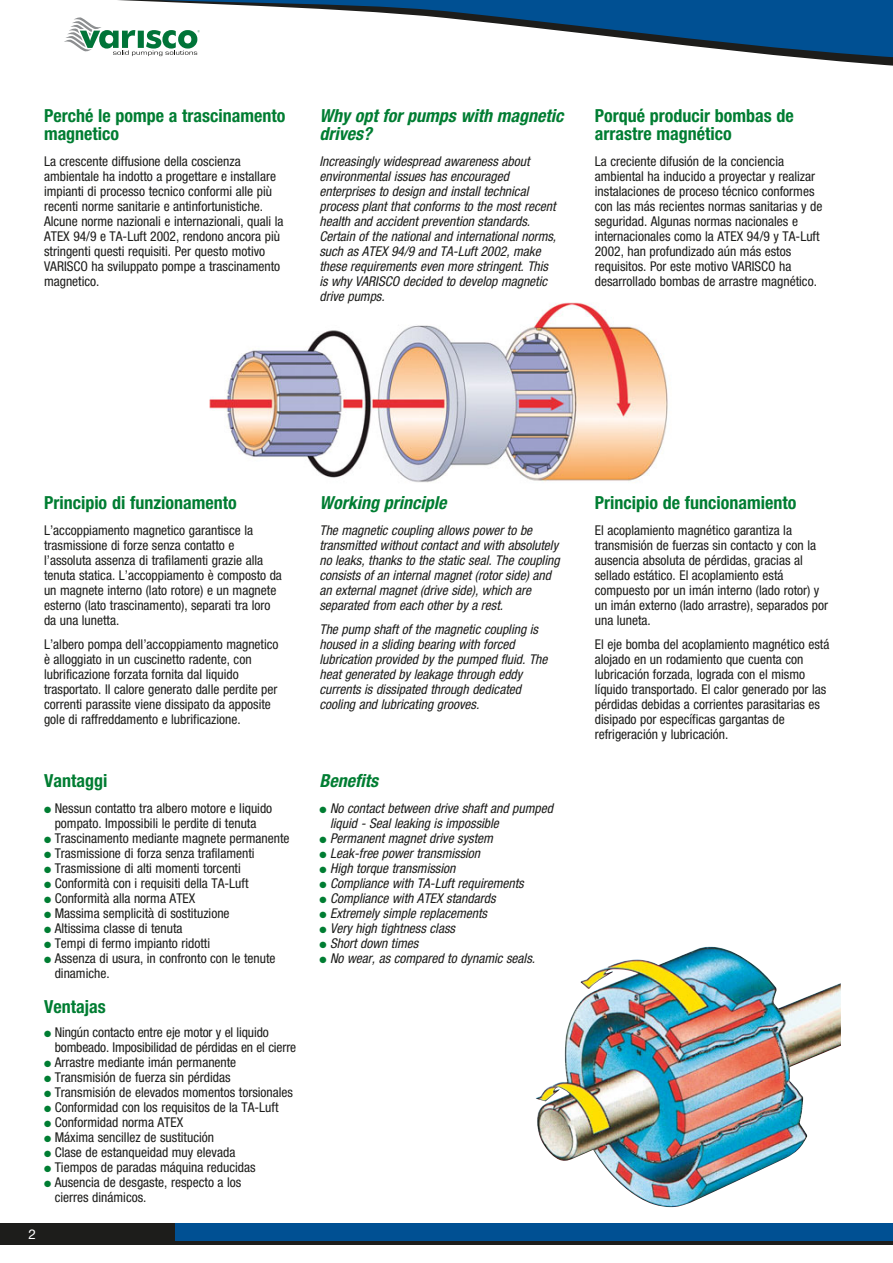
<style>
.page{position:relative;width:893px;height:1263px;background:#fff}
.page>*{position:absolute;margin:0;border:0;box-sizing:border-box;transform-origin:0 0}
.t1{font:700 condensed 18px/18px "Helvetica Neue";color:#007d32}
.t2{font:italic 700 condensed 18px/18px "Helvetica Neue";color:#007d32}
.t3{font:condensed 13.5px/15px "Helvetica Neue";color:#1d1d1b}
.t4{font:italic condensed 13.5px/15px "Helvetica Neue";color:#1d1d1b}
.t5{font:13.5px "Helvetica Neue";color:#fff}
.s1{color:#007d32}
</style>
<div class="page">
<svg style="left:118px;top:0;width:775px;height:66px"></svg>
<svg style="left:0;top:1240px;width:893px;height:4px;background:#162835"></svg>
<div style="left:0;top:1223px;width:893px;height:17px;background:#005093"></div>
<div style="left:0;top:1223px;width:175px;height:19px;background:#1d1d1b"></div>
<svg style="left:64px;top:16px;width:136px;height:40px"></svg>
<img style="left:209px;top:302px;width:459px;height:181px">
<img style="left:536px;top:947px;width:305px;height:260px">
<h1 class="t1" style="left:44px;top:108px;width:243px">Perché le pompe a trascinamento magnetico</h1>
<h1 class="t2" style="left:319px;top:108px;width:245px">Why opt for pumps with magnetic drives?</h1>
<h1 class="t1" style="left:595px;top:108px;width:201px">Porqué producir bombas de arrastre magnético</h1>
<p class="t3" style="left:44px;top:155px;width:241px">La crescente diffusione della coscienza ambientale ha indotto a progettare e installare impianti di processo tecnico conformi alle più recenti norme sanitarie e antinfortunistiche.<br>Alcune norme nazionali e internazionali, quali la ATEX 94/9 e TA-Luft 2002, rendono ancora più stringenti questi requisiti. Per questo motivo VARISCO ha sviluppato pompe a trascinamento magnetico.</p>
<p class="t4" style="left:319px;top:155px;width:238px">Increasingly widespread awareness about environmental issues has encouraged enterprises to design and install technical process plant that conforms to the most recent health and accident prevention standards.<br>Certain of the national and international norms, such as ATEX 94/9 and TA-Luft 2002, make these requirements even more stringent. This is why VARISCO decided to develop magnetic drive pumps.</p>
<p class="t3" style="left:595px;top:155px;width:229px">La creciente difusión de la conciencia ambiental ha inducido a proyectar y realizar instalaciones de proceso técnico conformes con las más recientes normas sanitarias y de seguridad. Algunas normas nacionales e internacionales como la ATEX 94/9 y TA-Luft 2002, han profundizado aún más estos requisitos. Por este motivo VARISCO ha desarrollado bombas de arrastre magnético.</p>
<h1 class="t1" style="left:44px;top:495px;width:194px">Principio di funzionamento</h1>
<h1 class="t2" style="left:319px;top:495px;width:129px">Working principle</h1>
<h1 class="t1" style="left:595px;top:495px;width:203px">Principio de funcionamiento</h1>
<p class="t3" style="left:44px;top:524px;width:239px">L’accoppiamento magnetico garantisce la trasmissione di forze senza contatto e l’assoluta assenza di trafilamenti grazie alla tenuta statica. L’accoppiamento è composto da un magnete interno (lato rotore) e un magnete esterno (lato trascinamento), separati tra loro da una lunetta.</p>
<p class="t3" style="left:44px;top:637px;width:236px">L’albero pompa dell’accoppiamento magnetico è alloggiato in un cuscinetto radente, con lubrificazione forzata fornita dal liquido trasportato. Il calore generato dalle perdite per correnti parassite viene dissipato da apposite gole di raffreddamento e lubrificazione.</p>
<p class="t4" style="left:319px;top:524px;width:242px">The magnetic coupling allows power to be transmitted without contact and with absolutely no leaks, thanks to the static seal. The coupling consists of an internal magnet (rotor side) and an external magnet (drive side), which are separated from each other by a rest.</p>
<p class="t4" style="left:319px;top:622px;width:230px">The pump shaft of the magnetic coupling is housed in a sliding bearing with forced lubrication provided by the pumped fluid. The heat generated by leakage through eddy currents is dissipated through dedicated cooling and lubricating grooves.</p>
<p class="t3" style="left:595px;top:524px;width:235px">El acoplamiento magnético garantiza la transmisión de fuerzas sin contacto y con la ausencia absoluta de pérdidas, gracias al sellado estático. El acoplamiento está compuesto por un imán interno (lado rotor) y un imán externo (lado arrastre), separados por una luneta.</p>
<p class="t3" style="left:595px;top:637px;width:236px">El eje bomba del acoplamiento magnético está alojado en un rodamiento que cuenta con lubricación forzada, lograda con el mismo líquido transportado. El calor generado por las pérdidas debidas a corrientes parasitarias es disipado por específicas gargantas de refrigeración y lubricación.</p>
<h1 class="t1" style="left:44px;top:773px;width:65px">Vantaggi</h1>
<h1 class="t2" style="left:319px;top:773px;width:60px">Benefits</h1>
<p class="t3" style="left:44px;top:802px;width:230px;text-align:center"><span class="s1">●</span> Nessun contatto tra albero motore e liquido pompato. Impossibili le perdite di tenuta</p>
<p class="t3" style="left:44px;top:832px;width:247px"><span class="s1">●</span> Trascinamento mediante magnete permanente</p>
<p class="t3" style="left:44px;top:847px;width:212px"><span class="s1">●</span> Trasmissione di forza senza trafilamenti</p>
<p class="t3" style="left:44px;top:862px;width:198px"><span class="s1">●</span> Trasmissione di alti momenti torcenti</p>
<p class="t3" style="left:44px;top:877px;width:206px"><span class="s1">●</span> Conformità con i requisiti della TA-Luft</p>
<p class="t3" style="left:44px;top:892px;width:153px"><span class="s1">●</span> Conformità alla norma ATEX</p>
<p class="t3" style="left:44px;top:907px;width:187px"><span class="s1">●</span> Massima semplicità di sostituzione</p>
<p class="t3" style="left:44px;top:922px;width:140px"><span class="s1">●</span> Altissima classe di tenuta</p>
<p class="t3" style="left:44px;top:937px;width:168px"><span class="s1">●</span> Tempi di fermo impianto ridotti</p>
<p class="t3" style="left:55px;top:952px;width:222px;text-indent:-11px"><span class="s1">●</span> Assenza di usura, in confronto con le tenute dinamiche.</p>
<h1 class="t1" style="left:44px;top:999px;width:63px">Ventajas</h1>
<p class="t3" style="left:55px;top:1025px;width:243px;text-indent:-11px"><span class="s1">●</span> Ningún contacto entre eje motor y el liquido bombeado. Imposibilidad de pérdidas en el cierre</p>
<p class="t3" style="left:44px;top:1055px;width:194px"><span class="s1">●</span> Arrastre mediante imán permanente</p>
<p class="t3" style="left:44px;top:1070px;width:188px"><span class="s1">●</span> Transmisión de fuerza sin pérdidas</p>
<p class="t3" style="left:44px;top:1085px;width:251px"><span class="s1">●</span> Transmisión de elevados momentos torsionales</p>
<p class="t3" style="left:44px;top:1100px;width:236px"><span class="s1">●</span> Conformidad con los requisitos de la TA-Luft</p>
<p class="t3" style="left:44px;top:1115px;width:141px"><span class="s1">●</span> Conformidad norma ATEX</p>
<p class="t3" style="left:44px;top:1130px;width:172px"><span class="s1">●</span> Máxima sencillez de sustitución</p>
<p class="t3" style="left:44px;top:1145px;width:193px"><span class="s1">●</span> Clase de estanqueidad muy elevada</p>
<p class="t3" style="left:44px;top:1160px;width:213px"><span class="s1">●</span> Tiempos de paradas máquina reducidas</p>
<p class="t3" style="left:55px;top:1175px;width:188px;text-indent:-11px"><span class="s1">●</span> Ausencia de desgaste, respecto a los cierres dinámicos.</p>
<p class="t4" style="left:330px;top:802px;width:224px;text-indent:-11px"><span class="s1">●</span> No contact between drive shaft and pumped liquid - Seal leaking is impossible</p>
<p class="t4" style="left:319px;top:832px;width:175px"><span class="s1">●</span> Permanent magnet drive system</p>
<p class="t4" style="left:319px;top:847px;width:162px"><span class="s1">●</span> Leak-free power transmission</p>
<p class="t4" style="left:319px;top:862px;width:138px"><span class="s1">●</span> High torque transmission</p>
<p class="t4" style="left:319px;top:877px;width:206px"><span class="s1">●</span> Compliance with TA-Luft requirements</p>
<p class="t4" style="left:319px;top:892px;width:178px"><span class="s1">●</span> Compliance with ATEX standards</p>
<p class="t4" style="left:319px;top:907px;width:169px"><span class="s1">●</span> Extremely simple replacements</p>
<p class="t4" style="left:319px;top:922px;width:137px"><span class="s1">●</span> Very high tightness class</p>
<p class="t4" style="left:319px;top:937px;width:101px"><span class="s1">●</span> Short down times</p>
<p class="t4" style="left:319px;top:952px;width:217px"><span class="s1">●</span> No wear, as compared to dynamic seals.</p>
<p class="t5" style="left:28px;top:1229px;width:9px">2</p>
</div>
